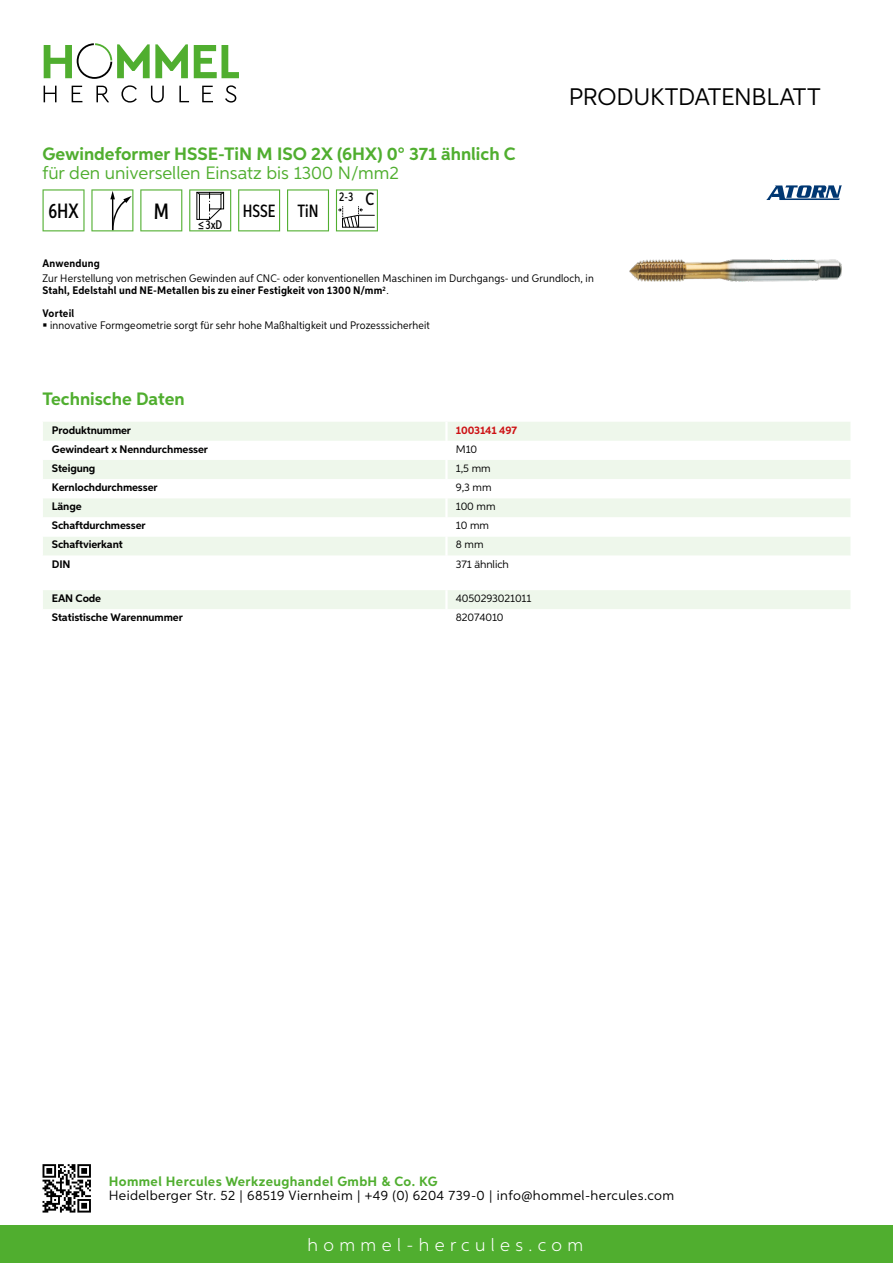
<style>
.page{position:relative;width:893px;height:1263px;background:#fff}
.page>*{position:absolute;margin:0;border:0;box-sizing:border-box;transform-origin:0 0}
.t1{font:24px "Aspira";letter-spacing:-.01em;color:#000}
.t2{font:500 22.2px "Aspira XX Nar";color:#000}
.t3{font:500 20.7px "Aspira XX Nar";color:#000}
.t4{font:700 18px "Aspira";color:#50ae2f}
.t5{font:18px "Aspira";color:#50ae2f}
.t6{font:300 18px "Aspira";letter-spacing:.3em;color:#fff}
.t7{font:500 17.85px "Aspira XX Nar";color:#000}
.t8{font:13.5px "Aspira";letter-spacing:.03em;color:#000}
.t9{font:700 13.5px "Aspira";letter-spacing:.03em;color:#50ae2f}
.t10{font:500 12.6px "Aspira XX Nar";color:#000}
.t11{font:10.95px/12px "Aspira Nar";letter-spacing:.015em;color:#000}
.t12{font:700 10.95px "Aspira";letter-spacing:-.01em;color:#000}
.t13{font:10.95px "Aspira";letter-spacing:-.01em;color:#000}
.t14{font:700 10.95px "Aspira Nar";letter-spacing:.02em;color:#000}
.t15{font:700 10.95px "Aspira";letter-spacing:-.01em;color:#cd1013}
.s1{font-size:17.85px}
.s2{font-weight:700}
</style>
<div class="page">
<div style="left:0;top:1226px;width:893px;height:37px;background:#50ae2f"></div>
<svg style="left:43px;top:1164px;width:48px;height:48px"></svg>
<svg style="left:194px;top:45px;width:45px;height:33px"></svg>
<svg style="left:44px;top:43px;width:144px;height:36px"></svg>
<svg style="left:44px;top:86px;width:13px;height:16px"></svg>
<svg style="left:72px;top:86px;width:10px;height:16px"></svg>
<svg style="left:96px;top:86px;width:13px;height:16px"></svg>
<svg style="left:121px;top:85px;width:16px;height:18px"></svg>
<svg style="left:151px;top:86px;width:13px;height:17px"></svg>
<svg style="left:179px;top:86px;width:10px;height:16px"></svg>
<svg style="left:202px;top:86px;width:11px;height:16px"></svg>
<svg style="left:225px;top:85px;width:11px;height:18px"></svg>
<div style="left:43px;top:422px;width:807px;height:19px;background:#eef7eb"></div>
<svg style="left:43px;top:460px;width:807px;height:95px;fill:#eef7eb"></svg>
<hr style="left:445px;top:422px;width:3px;height:19px;background:#fff">
<hr style="left:445px;top:460px;width:3px;height:19px;background:#fff">
<hr style="left:445px;top:479px;width:3px;height:19px;background:#fff">
<hr style="left:445px;top:498px;width:3px;height:19px;background:#fff">
<hr style="left:445px;top:517px;width:3px;height:19px;background:#fff">
<hr style="left:445px;top:536px;width:3px;height:20px;background:#fff">
<div style="left:43px;top:590px;width:807px;height:19px;background:#eef7eb"></div>
<svg style="left:43px;top:189px;width:42px;height:42px"></svg>
<svg style="left:91px;top:189px;width:42px;height:42px"></svg>
<svg style="left:140px;top:189px;width:42px;height:42px"></svg>
<svg style="left:189px;top:189px;width:42px;height:42px"></svg>
<svg style="left:238px;top:189px;width:42px;height:42px"></svg>
<svg style="left:287px;top:189px;width:42px;height:42px"></svg>
<svg style="left:336px;top:189px;width:42px;height:42px"></svg>
<img style="left:629px;top:259px;width:213px;height:22px">
<svg style="left:766px;top:185px;width:76px;height:15px"></svg>
<h3 class="t4" style="left:43px;top:142px;width:475px">Gewindeformer HSSE-TiN M ISO 2X (6HX) 0° 371 ähnlich C</h3>
<h3 class="t5" style="left:43px;top:162px;width:358px">für den universellen Einsatz bis 1300 N/mm2</h3>
<h3 class="t3" style="left:48px;top:198px;width:32px">6HX</h3>
<h2 class="t2" style="left:154px;top:197px;width:17px">M</h2>
<p class="t10" style="left:198px;top:217px;width:26px">≤3xD</p>
<h3 class="t7" style="left:243px;top:200px;width:77px">HSSE TiN</h3>
<p class="t10" style="left:339px;top:189px;width:37px">2-3 <span class="s1">C</span></p>
<h1 class="t1" style="left:569px;top:82px;width:253px">Produktdatenblatt</h1>
<p class="t14" style="left:43px;top:257px;width:59px">Anwendung</p>
<p class="t11" style="left:43px;top:273px;width:553px">Zur Herstellung von metrischen Gewinden auf CNC- oder konventionellen Maschinen im Durchgangs- und Grundloch, in<br><span class="s2">Stahl, Edelstahl und NE-Metallen bis zu einer Festigkeit von 1300 N/mm</span><sup>2</sup>.</p>
<p class="t14" style="left:43px;top:306px;width:33px">Vorteil</p>
<p class="t11" style="left:50px;top:319px;width:381px">innovative Formgeometrie sorgt für sehr hohe Maßhaltigkeit und Prozesssicherheit</p>
<h3 class="t4" style="left:43px;top:387px;width:144px">Technische Daten</h3>
<p class="t12" style="left:52px;top:423px;width:81px">Produktnummer</p>
<p class="t15" style="left:456px;top:423px;width:63px">1003141 497</p>
<p class="t12" style="left:52px;top:442px;width:158px">Gewindeart x Nenndurchmesser</p>
<p class="t13" style="left:456px;top:442px;width:23px">M10</p>
<p class="t12" style="left:52px;top:461px;width:45px">Steigung</p>
<p class="t13" style="left:456px;top:461px;width:36px">1,5 mm</p>
<p class="t12" style="left:52px;top:480px;width:107px">Kernlochdurchmesser</p>
<p class="t13" style="left:456px;top:481px;width:37px">9,3 mm</p>
<p class="t12" style="left:52px;top:500px;width:31px">Länge</p>
<p class="t13" style="left:456px;top:500px;width:41px">100 mm</p>
<p class="t12" style="left:52px;top:519px;width:95px">Schaftdurchmesser</p>
<p class="t13" style="left:456px;top:519px;width:35px">10 mm</p>
<p class="t12" style="left:52px;top:538px;width:72px">Schaftvierkant</p>
<p class="t13" style="left:456px;top:538px;width:29px">8 mm</p>
<p class="t12" style="left:52px;top:557px;width:20px">DIN</p>
<p class="t13" style="left:456px;top:557px;width:55px">371 ähnlich</p>
<p class="t12" style="left:52px;top:592px;width:51px">EAN Code</p>
<p class="t13" style="left:456px;top:592px;width:77px">4050293021011</p>
<p class="t12" style="left:52px;top:611px;width:132px">Statistische Warennummer</p>
<p class="t13" style="left:456px;top:611px;width:49px">82074010</p>
<p class="t9" style="left:109px;top:1172px;width:330px">Hommel Hercules Werkzeughandel GmbH &amp; Co. KG</p>
<p class="t8" style="left:109px;top:1187px;width:567px">Heidelberger Str. 52 | 68519 Viernheim | +49 (0) 6204 739-0 | info@hommel-hercules.com</p>
<h3 class="t6" style="left:307px;top:1234px;width:277px">hommel-hercules.com</h3>
</div>
